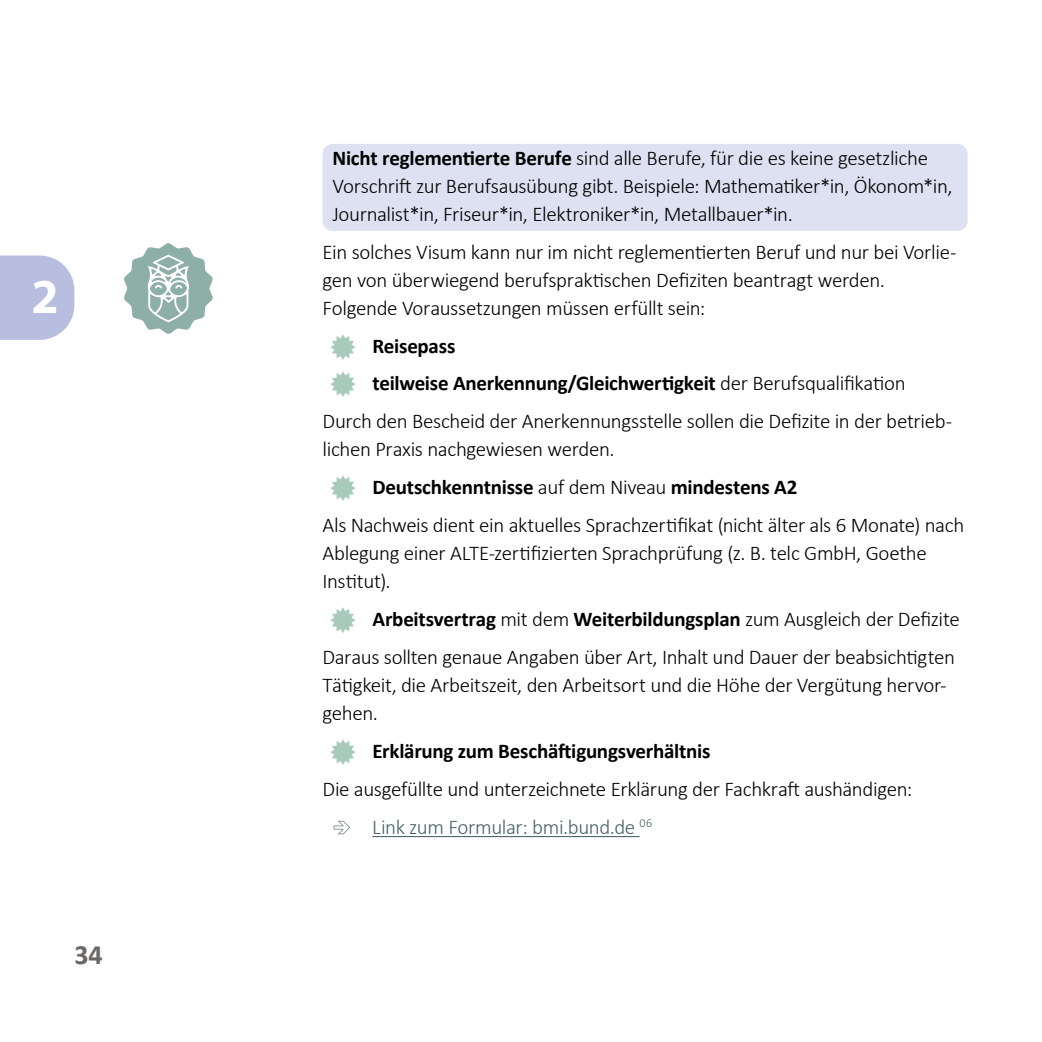
<style>
.page{position:relative;width:1042px;height:1042px;background:#fff}
.page>*{position:absolute;margin:0;border:0;box-sizing:border-box;transform-origin:0 0}
.t1{font:700 49px "Myriad Pro";color:#fff}
.t2{font:700 28px "Calibri";color:#6a6864}
.t3{font:300 21px/28px "Calibri";letter-spacing:-.02em;color:#000}
.t4{font:700 21px "Calibri";letter-spacing:-.01em;color:#000}
.s1{font-weight:700}
.s2{font-weight:300}
.s3{color:#476266}
</style>
<div class="page">
<svg style="left:0;top:255px;width:74px;height:85px;background:#bdc3e1"></svg>
<div style="left:322px;top:144px;width:645px;height:87px;background:#dde1f1;border-radius:10px"></div>
<hr style="left:372px;top:836px;width:267px;height:1px;background:#476266">
<svg style="left:124px;top:243px;width:89px;height:91px"></svg>
<h1 class="t1" style="left:31px;top:264px;width:29px">2</h1>
<h2 class="t2" style="left:74px;top:934px;width:30px">34</h2>
<p class="t3" style="left:332px;top:143px;width:622px"><span class="s1">Nicht reglementierte Berufe</span> sind alle Berufe, für die es keine gesetzliche<br>Vorschrift zur Berufsausübung gibt. Beispiele: Mathematiker*in, Ökonom*in,<br>Journalist*in, Friseur*in, Elektroniker*in, Metallbauer*in.</p>
<p class="t3" style="left:322px;top:237px;width:635px">Ein solches Visum kann nur im nicht reglementierten Beruf und nur bei Vorlie&shy;gen von überwiegend berufspraktischen Defiziten beantragt werden.<br>Folgende Voraussetzungen müssen erfüllt sein:</p>
<p class="t4" style="left:372px;top:331px;width:84px">Reisepass</p>
<p class="t4" style="left:372px;top:369px;width:535px">teilweise Anerkennung/Gleichwertigkeit <span class="s2">der Berufsqualifikation</span></p>
<p class="t3" style="left:322px;top:407px;width:631px">Durch den Bescheid der Anerkennungsstelle sollen die Defizite in der betrieb-</p>
<p class="t3" style="left:322px;top:435px;width:294px">lichen Praxis nachgewiesen werden.</p>
<p class="t4" style="left:372px;top:472px;width:427px">Deutschkenntnisse <span class="s2">auf dem Niveau</span> mindestens A2</p>
<p class="t3" style="left:322px;top:511px;width:643px">Als Nachweis dient ein aktuelles Sprachzertifikat (nicht älter als 6 Monate) nach</p>
<p class="t3" style="left:322px;top:539px;width:606px">Ablegung einer ALTE-zertifizierten Sprachprüfung (z. B. telc GmbH, Goethe<br>Institut).</p>
<p class="t3" style="left:322px;top:600px;width:639px;line-height:38px;text-align:right"><span class="s1">Arbeitsvertrag</span> mit dem <span class="s1">Weiterbildungsplan</span> zum Ausgleich der Defizite<br>Daraus sollten genaue Angaben über Art, Inhalt und Dauer der beabsichtigten</p>
<p class="t3" style="left:322px;top:671px;width:625px">Tätigkeit, die Arbeitszeit, den Arbeitsort und die Höhe der Vergütung hervor&shy;gehen.</p>
<p class="t4" style="left:372px;top:736px;width:339px">Erklärung zum Beschäftigungsverhältnis</p>
<p class="t3" style="left:372px;top:770px;width:541px;line-height:38px;text-indent:-50px">Die ausgefüllte und unterzeichnete Erklärung der Fachkraft aushändigen:<br><span class="s3">Link zum Formular: bmi.bund.de</span> <sup>06</sup></p>
</div>
